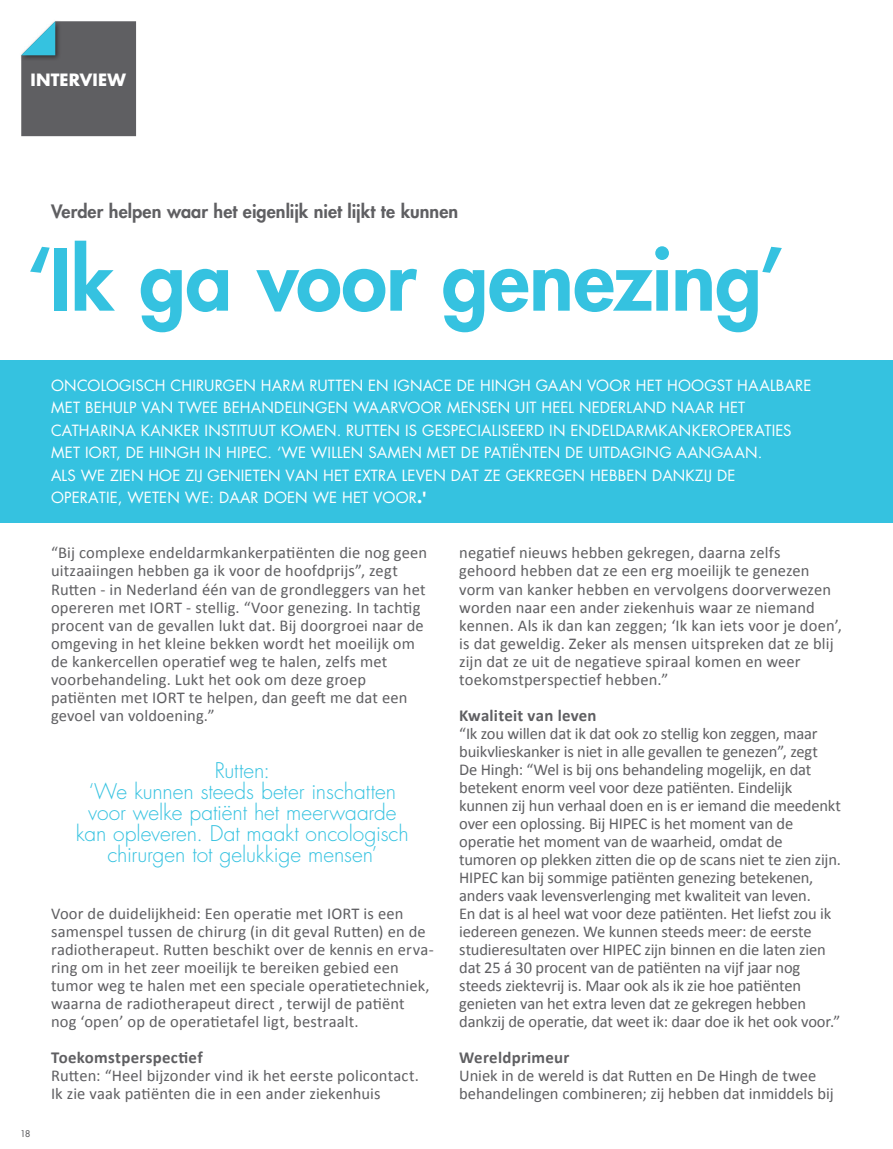
<style>
.page{position:relative;width:893px;height:1149px;background:#fff}
.page>*{position:absolute;margin:0;border:0;box-sizing:border-box;transform-origin:0 0}
.t1{font:800 82.5px "Futura Std";letter-spacing:-.005em;color:#35c2e0}
.t2{font:300 21px/21px "Futura Std";color:#35c2e0;text-align:center}
.t3{font:800 18px "Futura Std";color:#5f5f62}
.t4{font:700 16.8px "Calibri";letter-spacing:.015em;color:#5f5f62}
.t5{font:16.5px/18px "Calibri";letter-spacing:.005em;color:#5f5f62}
.t6{font:16.5px/18px "Calibri";letter-spacing:-.015em;color:#5f5f62}
.t7{font:700 16.5px "Futura Std";letter-spacing:.01em;color:#fff}
.t8{font:15px/22.5px "Futura Std";letter-spacing:.01em;color:#fff}
.t9{font:500 9px "Futura Std";color:#5f5f62}
.s1{font-weight:700}
</style>
<div class="page">
<div style="left:0;top:360px;width:893px;height:162px;background:#35c2e0"></div>
<svg style="left:21px;top:21px;width:115px;height:115px;background:#646a6e"></svg>
<p class="t7" style="left:31px;top:68px;width:97px">INTERVIEW</p>
<p class="t3" style="left:51px;top:200px;width:409px">Verder helpen waar het eigenlijk niet lijkt te kunnen</p>
<h1 class="t1" style="left:28px;top:228px;width:758px">‘Ik ga voor genezing’</h1>
<p class="t8" style="left:51px;top:374px;width:762px">ONCOLOGISCH CHIRURGEN HARM RUTTEN EN IGNACE DE HINGH GAAN VOOR HET HOOGST HAALBARE MET BEHULP VAN TWEE BEHANDELINGEN WAARVOOR MENSEN UIT HEEL NEDERLAND NAAR HET CATHARINA KANKER INSTITUUT KOMEN. RUTTEN IS GESPECIALISEERD IN ENDELDARMKANKEROPERATIES MET IORT, DE HINGH IN HIPEC. ‘WE WILLEN SAMEN MET DE PATIËNTEN DE UITDAGING AANGAAN.<br>ALS WE ZIEN HOE ZIJ GENIETEN VAN HET EXTRA LEVEN DAT ZE GEKREGEN HEBBEN DANKZIJ DE<br>OPERATIE, WETEN WE: DAAR DOEN WE HET VOOR<span class="s1">.'</span></p>
<p class="t9" style="left:21px;top:1127px;width:11px">18</p>
<p class="t5" style="left:51px;top:543px;width:378px">“Bij complexe endeldarmkankerpatiënten die nog geen uitzaaiingen hebben ga ik voor de hoofdprijs”, zegt Rutten - in Nederland één van de grondleggers van het opereren met IORT - stellig. “Voor genezing. In tachtig procent van de gevallen lukt dat. Bij doorgroei naar de omgeving in het kleine bekken wordt het moeilijk om de kankercellen operatief weg te halen, zelfs met voorbehandeling. Lukt het ook om deze groep patiënten met IORT te helpen, dan geeft me dat een gevoel van voldoening.”</p>
<p class="t2" style="left:76px;top:759px;width:334px">Rutten:<br>‘We kunnen steeds beter inschatten voor welke patiënt het meerwaarde kan opleveren. Dat maakt oncologisch chirurgen tot gelukkige mensen’</p>
<p class="t5" style="left:51px;top:903px;width:384px">Voor de duidelijkheid: Een operatie met IORT is een samenspel tussen de chirurg (in dit geval Rutten) en de radiotherapeut. Rutten beschikt over de kennis en erva&shy;ring om in het zeer moeilijk te bereiken gebied een tumor weg te halen met een speciale operatietechniek, waarna de radiotherapeut direct , terwijl de patiënt nog ‘open’ op de operatietafel ligt, bestraalt.</p>
<p class="t4" style="left:51px;top:1046px;width:153px">Toekomstperspectief</p>
<p class="t5" style="left:51px;top:1065px;width:369px">Rutten: “Heel bijzonder vind ik het eerste policontact.<br>Ik zie vaak patiënten die in een ander ziekenhuis</p>
<p class="t5" style="left:459px;top:543px;width:384px">negatief nieuws hebben gekregen, daarna zelfs<br>gehoord hebben dat ze een erg moeilijk te genezen vorm van kanker hebben en vervolgens doorverwezen worden naar een ander ziekenhuis waar ze niemand kennen. Als ik dan kan zeggen; ‘Ik kan iets voor je doen’, is dat geweldig. Zeker als mensen uitspreken dat ze blij zijn dat ze uit de negatieve spiraal komen en weer toekomstperspectief hebben.”</p>
<p class="t4" style="left:459px;top:704px;width:139px">Kwaliteit van leven</p>
<p class="t6" style="left:459px;top:723px;width:383px">“Ik zou willen dat ik dat ook zo stellig kon zeggen, maar buikvlieskanker is niet in alle gevallen te genezen”, zegt<br>De Hingh: “Wel is bij ons behandeling mogelijk, en dat betekent enorm veel voor deze patiënten. Eindelijk kunnen zij hun verhaal doen en is er iemand die meedenkt over een oplossing. Bij HIPEC is het moment van de operatie het moment van de waarheid, omdat de tumoren op plekken zitten die op de scans niet te zien zijn.<br>HIPEC kan bij sommige patiënten genezing betekenen, anders vaak levensverlenging met kwaliteit van leven.<br>En dat is al heel wat voor deze patiënten. Het liefst zou ik iedereen genezen. We kunnen steeds meer: de eerste studieresultaten over HIPEC zijn binnen en die laten zien dat 25 á 30 procent van de patiënten na vijf jaar nog steeds ziektevrij is. Maar ook als ik zie hoe patiënten genieten van het extra leven dat ze gekregen hebben dankzij de operatie, dat weet ik: daar doe ik het ook voor.”</p>
<p class="t4" style="left:459px;top:1046px;width:112px">Wereldprimeur</p>
<p class="t5" style="left:459px;top:1065px;width:376px">Uniek in de wereld is dat Rutten en De Hingh de twee behandelingen combineren; zij hebben dat inmiddels bij</p>
</div>
